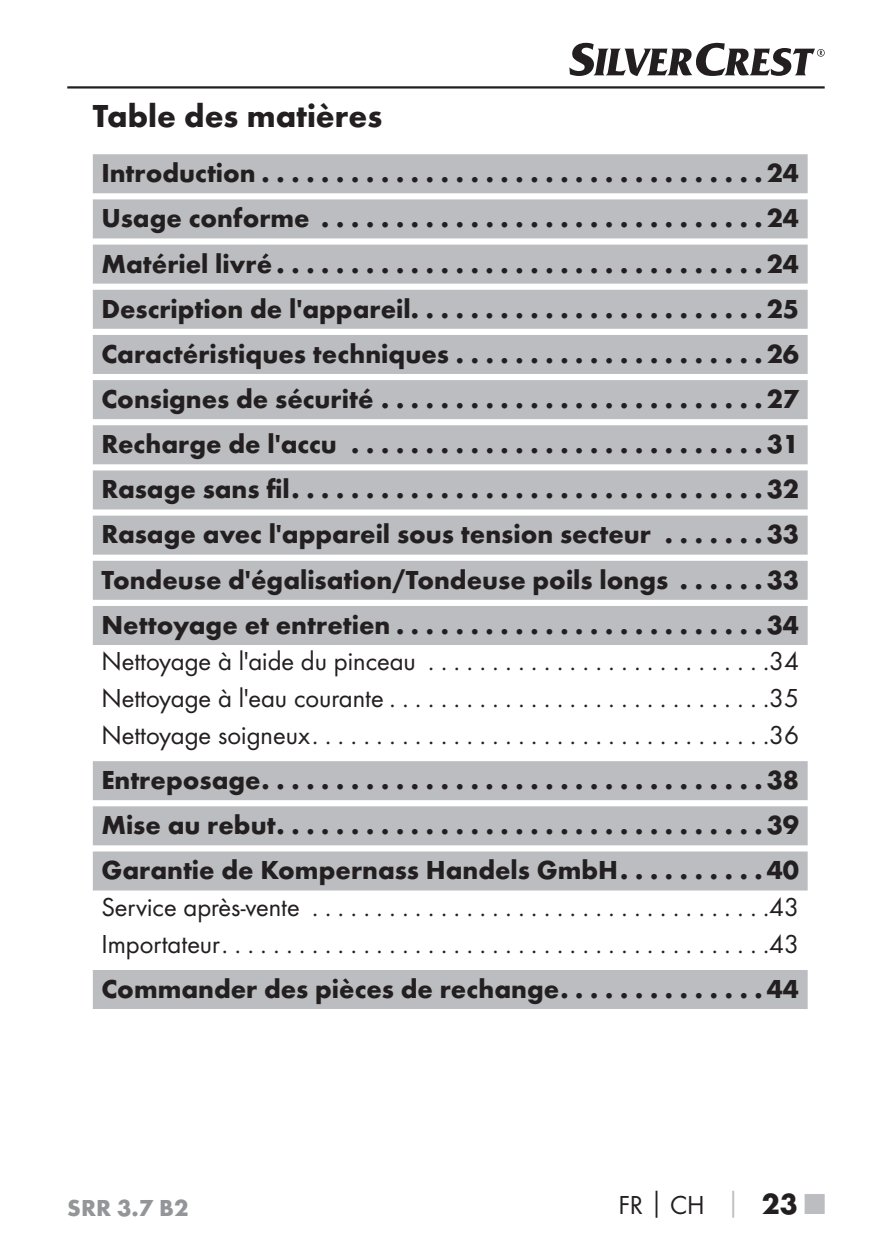
<style>
.page{position:relative;width:892px;height:1259px;background:#fff}
.page>*{position:absolute;margin:0;border:0;box-sizing:border-box;transform-origin:0 0}
.t1{font:700 33px "Futura";color:#231f20}
.t2{font:700 27px/45px "Futura";color:#231f20;text-align:justify}
.t3{font:27px/36.6px "Futura Boo";color:#231f20;text-align:justify}
.t4{font:700 24px "Futura";color:#939598}
.s1{font-family:"Futura";font-weight:700}
.s2{font-family:"Futura";font-weight:700;color:#bbbdc0}
.s3{font-family:"Futura";font-weight:700;font-size:30px}
.s4{font-family:"Futura";font-weight:700;font-size:30px;color:#bbbdc0}
</style>
<div class="page">
<hr style="left:67px;top:86px;width:757px;height:3px;background:#231f20">
<svg style="left:569px;top:43px;width:255px;height:33px"></svg>
<div style="left:93px;top:154px;width:714px;height:39px;background:#bbbdc0"></div>
<div style="left:93px;top:199px;width:714px;height:39px;background:#bbbdc0"></div>
<div style="left:93px;top:244px;width:714px;height:40px;background:#bbbdc0"></div>
<div style="left:93px;top:290px;width:714px;height:39px;background:#bbbdc0"></div>
<div style="left:93px;top:335px;width:714px;height:39px;background:#bbbdc0"></div>
<div style="left:93px;top:380px;width:714px;height:39px;background:#bbbdc0"></div>
<div style="left:93px;top:425px;width:714px;height:39px;background:#bbbdc0"></div>
<div style="left:93px;top:470px;width:714px;height:39px;background:#bbbdc0"></div>
<div style="left:93px;top:515px;width:714px;height:39px;background:#bbbdc0"></div>
<div style="left:93px;top:561px;width:714px;height:39px;background:#bbbdc0"></div>
<div style="left:93px;top:606px;width:714px;height:39px;background:#bbbdc0"></div>
<div style="left:93px;top:761px;width:714px;height:39px;background:#bbbdc0"></div>
<div style="left:93px;top:806px;width:714px;height:39px;background:#bbbdc0"></div>
<div style="left:93px;top:851px;width:714px;height:39px;background:#bbbdc0"></div>
<div style="left:93px;top:970px;width:714px;height:39px;background:#bbbdc0"></div>
<p class="t1" style="left:93px;top:103px;width:291px">Table des matières</p>
<p class="t2" style="left:101px;top:153px;width:699px">Introduction ..................................24<br>Usage conforme ..............................24<br>Matériel livré .................................24<br>Description de l'appareil ........................25<br>Caractéristiques techniques . . . . . . . . . . . . . . . . . . . . . 26<br>Consignes de sécurité ..........................27<br>Recharge de l'accu ............................31<br>Rasage sans fil ................................32<br>Rasage avec l'appareil sous tension secteur . . . . . . . 33<br>Tondeuse d'égalisation/Tondeuse poils longs . . . . . . 33<br>Nettoyage et entretien .........................34</p>
<p class="t3" style="left:101px;top:644px;width:699px">Nettoyage à l'aide du pinceau ...........................34<br>Nettoyage à l'eau courante ..............................35<br>Nettoyage soigneux ....................................36</p>
<p class="t2" style="left:101px;top:759px;width:699px">Entreposage ..................................38<br>Mise au rebut .................................39<br>Garantie de Kompernass Handels GmbH . . . . . . . . . . 40</p>
<p class="t3" style="left:101px;top:890px;width:699px">Service après-vente ....................................43<br>Importateur ...........................................43</p>
<p class="t2" style="left:101px;top:968px;width:699px">Commander des pièces de rechange . . . . . . . . . . . . . . 44</p>
<p class="t4" style="left:67px;top:1198px;width:123px">SRR 3.7 B2</p>
<p class="t3" style="left:618px;top:1188px;width:208px">FR<span class="s1">│</span>CH <span class="s2">│</span> <span class="s3">23</span> <span class="s4">■</span></p>
</div>
